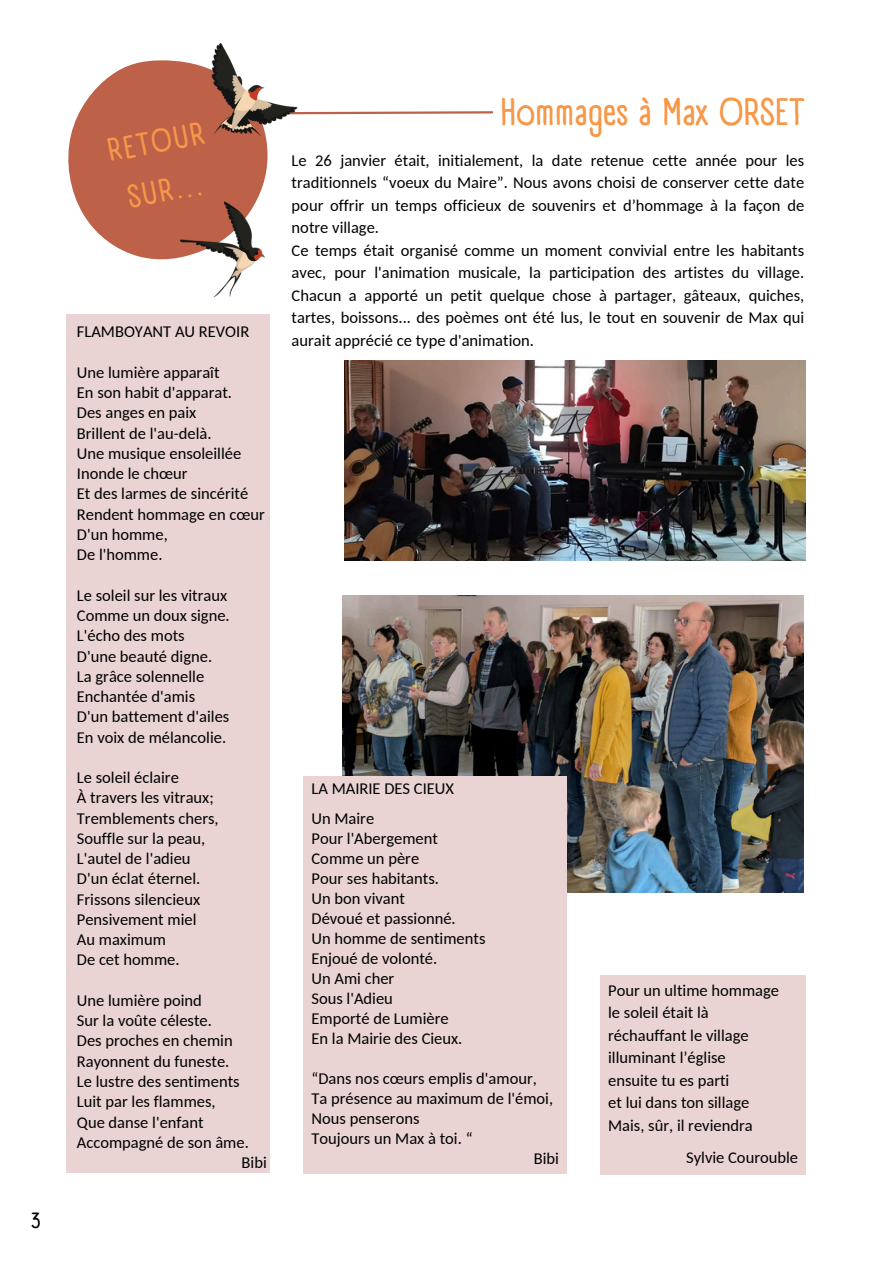
<style>
.page{position:relative;width:894px;height:1264px;background:#fff}
.page>*{position:absolute;margin:0;border:0;box-sizing:border-box;transform-origin:0 0}
.t1{font:700 37.5px "A Day Without Sun Text";color:#f79748}
.t2{font:700 31.5px/49.7px "A Day Without Sun Text";color:#f79748;text-align:center}
.t3{font:700 22.5px "A Day Without Sun Text";color:#000}
.t4{font:16.5px/22.5px "Carlito";color:#000;text-align:justify}
</style>
<div class="page">
<svg style="left:68px;top:60px;width:425px;height:200px"></svg>
<img style="left:181px;top:43px;width:202px;height:282px">
<img style="left:342px;top:596px;width:461px;height:296px">
<img style="left:344px;top:360px;width:461px;height:200px">
<div style="left:600px;top:975px;width:205px;height:199px;background:#e9d3d3"></div>
<div style="left:303px;top:776px;width:263px;height:397px;background:#e9d3d3"></div>
<div style="left:67px;top:314px;width:202px;height:858px;background:#e9d3d3"></div>
<p class="t3" style="left:31px;top:1206px;width:12px">3</p>
<p class="t2" style="left:103px;top:127px;width:99px;rotate:-11deg">RETOUR<br>SUR...</p>
<p class="t4" style="left:77px;top:322px;width:174px">FLAMBOYANT AU REVOIR</p>
<p class="t4" style="left:77px;top:362px;width:144px">Une lumière apparaît</p>
<p class="t4" style="left:77px;top:383px;width:156px">En son habit d'apparat.</p>
<p class="t4" style="left:77px;top:403px;width:121px">Des anges en paix</p>
<p class="t4" style="left:77px;top:423px;width:136px">Brillent de l'au-delà.</p>
<p class="t4" style="left:77px;top:443px;width:166px">Une musique ensoleillée</p>
<p class="t4" style="left:77px;top:464px;width:112px">Inonde le chœur</p>
<p class="t4" style="left:77px;top:484px;width:173px">Et des larmes de sincérité</p>
<p class="t4" style="left:77px;top:504px;width:189px">Rendent hommage en cœur</p>
<p class="t4" style="left:77px;top:524px;width:92px">D'un homme,</p>
<p class="t4" style="left:77px;top:545px;width:87px">De l'homme.</p>
<p class="t4" style="left:77px;top:585px;width:152px">Le soleil sur les vitraux</p>
<p class="t4" style="left:77px;top:605px;width:154px">Comme un doux signe.</p>
<p class="t4" style="left:77px;top:626px;width:109px">L'écho des mots</p>
<p class="t4" style="left:77px;top:646px;width:137px">D'une beauté digne.</p>
<p class="t4" style="left:77px;top:666px;width:129px">La grâce solennelle</p>
<h3 class="t4" style="left:77px;top:686px;width:120px">Enchantée d'amis</h3>
<p class="t4" style="left:77px;top:707px;width:154px">D'un battement d'ailes</p>
<p class="t4" style="left:77px;top:727px;width:151px">En voix de mélancolie.</p>
<p class="t4" style="left:77px;top:767px;width:103px">Le soleil éclaire</p>
<p class="t4" style="left:77px;top:788px;width:138px">À travers les vitraux;</p>
<p class="t4" style="left:77px;top:808px;width:143px">Tremblements chers,</p>
<p class="t4" style="left:77px;top:828px;width:130px">Souffle sur la peau,</p>
<p class="t4" style="left:77px;top:848px;width:115px">L'autel de l'adieu</p>
<p class="t4" style="left:77px;top:869px;width:125px">D'un éclat éternel.</p>
<p class="t4" style="left:77px;top:889px;width:125px">Frissons silencieux</p>
<p class="t4" style="left:77px;top:909px;width:121px">Pensivement miel</p>
<p class="t4" style="left:77px;top:929px;width:90px">Au maximum</p>
<p class="t4" style="left:77px;top:950px;width:104px">De cet homme.</p>
<p class="t4" style="left:77px;top:990px;width:126px">Une lumière poind</p>
<p class="t4" style="left:77px;top:1010px;width:136px">Sur la voûte céleste.</p>
<p class="t4" style="left:77px;top:1031px;width:157px">Des proches en chemin</p>
<p class="t4" style="left:77px;top:1051px;width:154px">Rayonnent du funeste.</p>
<p class="t4" style="left:77px;top:1071px;width:164px">Le lustre des sentiments</p>
<p class="t4" style="left:77px;top:1091px;width:140px">Luit par les flammes,</p>
<p class="t4" style="left:77px;top:1112px;width:128px">Que danse l'enfant</p>
<p class="t4" style="left:77px;top:1132px;width:173px">Accompagné de son âme.</p>
<p class="t4" style="left:241px;top:1152px;width:27px">Bibi</p>
<p class="t1" style="left:499px;top:89px;width:306px">Hommages à Max ORSET</p>
<h1 class="t4" style="left:291px;top:150px;width:514px">Le 26 janvier était, initialement, la date retenue cette année pour les traditionnels “voeux du Maire”. Nous avons choisi de conserver cette date pour offrir un temps officieux de souvenirs et d’hommage à la façon de notre village.</h1>
<h2 class="t4" style="left:291px;top:240px;width:514px">Ce temps était organisé comme un moment convivial entre les habitants avec, pour l'animation musicale, la participation des artistes du village.<br>Chacun a apporté un petit quelque chose à partager, gâteaux, quiches, tartes, boissons... des poèmes ont été lus, le tout en souvenir de Max qui aurait apprécié ce type d'animation.</h2>
<p class="t4" style="left:311px;top:778px;width:144px">LA MAIRIE DES CIEUX</p>
<p class="t4" style="left:311px;top:808px;width:64px">Un Maire</p>
<p class="t4" style="left:311px;top:828px;width:128px">Pour l'Abergement</p>
<p class="t4" style="left:311px;top:848px;width:109px">Comme un père</p>
<p class="t4" style="left:311px;top:868px;width:129px">Pour ses habitants.</p>
<p class="t4" style="left:311px;top:888px;width:95px">Un bon vivant</p>
<p class="t4" style="left:311px;top:908px;width:146px">Dévoué et passionné.</p>
<p class="t4" style="left:311px;top:928px;width:175px">Un homme de sentiments</p>
<p class="t4" style="left:311px;top:948px;width:127px">Enjoué de volonté.</p>
<p class="t4" style="left:311px;top:968px;width:84px">Un Ami cher</p>
<p class="t4" style="left:311px;top:988px;width:83px">Sous l'Adieu</p>
<p class="t4" style="left:311px;top:1008px;width:139px">Emporté de Lumière</p>
<p class="t4" style="left:311px;top:1028px;width:152px">En la Mairie des Cieux.</p>
<p class="t4" style="left:311px;top:1068px;width:227px">“Dans nos cœurs emplis d'amour,</p>
<p class="t4" style="left:311px;top:1088px;width:243px">Ta présence au maximum de l'émoi,</p>
<p class="t4" style="left:311px;top:1108px;width:109px">Nous penserons</p>
<p class="t4" style="left:311px;top:1128px;width:162px">Toujours un Max à toi. “</p>
<p class="t4" style="left:533px;top:1148px;width:27px">Bibi</p>
<p class="t4" style="left:608px;top:980px;width:172px">Pour un ultime hommage</p>
<p class="t4" style="left:608px;top:1002px;width:102px">le soleil était là</p>
<h3 class="t4" style="left:608px;top:1025px;width:142px">réchauffant le village</h3>
<p class="t4" style="left:608px;top:1047px;width:119px">illuminant l’église</p>
<p class="t4" style="left:608px;top:1070px;width:123px">ensuite tu es parti</p>
<p class="t4" style="left:608px;top:1092px;width:143px">et lui dans ton sillage</p>
<p class="t4" style="left:608px;top:1115px;width:146px">Mais, sûr, il reviendra</p>
<p class="t4" style="left:686px;top:1147px;width:113px">Sylvie Courouble</p>
</div>
